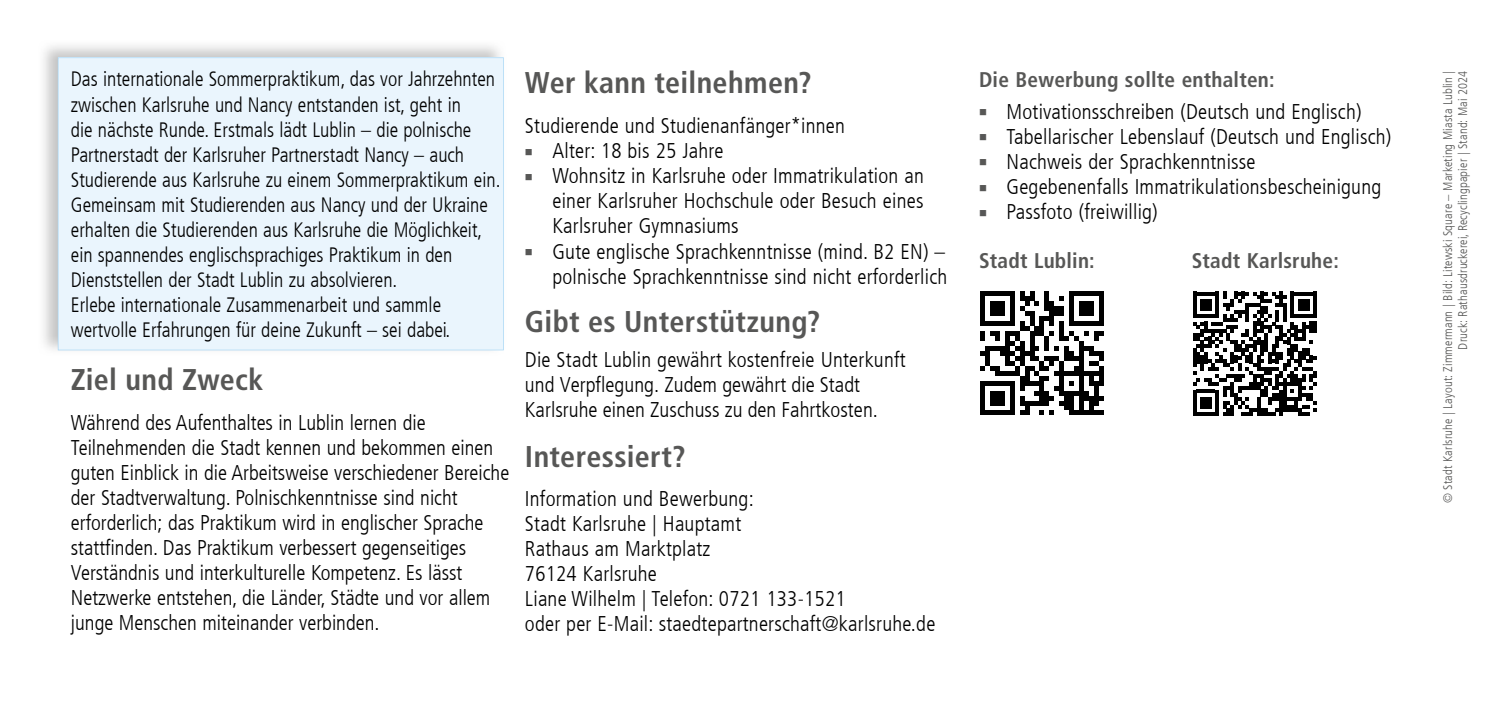
<style>
.page{position:relative;width:1489px;height:702px;background:#fff}
.page>*{position:absolute;margin:0;border:0;box-sizing:border-box;transform-origin:0 0}
.t1{font:700 condensed 30px "Frutiger For Karlsruhe";letter-spacing:.015em;color:#575756}
.t2{font:300 condensed 21.25px/25px "Frutiger For Karlsruhe";letter-spacing:.01em;color:#000}
.t3{font:700 condensed 21.25px "Frutiger For Karlsruhe";letter-spacing:.01em;color:#575756}
.t4{font:300 condensed 20.75px/25px "Frutiger For Karlsruhe";color:#000;scale:.96 1}
.t5{font:300 condensed 12.5px/15px "Frutiger For Karlsruhe";letter-spacing:.01em;color:#575756;text-align:right}
.s1{color:#575756}
</style>
<div class="page">
<div style="left:58px;top:57px;width:445px;height:293px;background:#eaf5fd"></div>
<svg style="left:980px;top:291px;width:123px;height:124px"></svg>
<svg style="left:1193px;top:291px;width:123px;height:125px"></svg>
<p class="t4" style="left:71px;top:67px;width:449px">Das internationale Sommerpraktikum, das vor Jahrzehnten zwischen Karlsruhe und Nancy entstanden ist, geht in<br>die nächste Runde. Erstmals lädt Lublin – die polnische Partnerstadt der Karlsruher Partnerstadt Nancy – auch Studierende aus Karlsruhe zu einem Sommerpraktikum ein.<br>Gemeinsam mit Studierenden aus Nancy und der Ukraine erhalten die Studierenden aus Karlsruhe die Möglichkeit, ein spannendes englischsprachiges Praktikum in den Dienststellen der Stadt Lublin zu absolvieren.<br>Erlebe internationale Zusammenarbeit und sammle wertvolle Erfahrungen für deine Zukunft – sei dabei.</p>
<h1 class="t1" style="left:71px;top:362px;width:194px">Ziel und Zweck</h1>
<p class="t2" style="left:71px;top:410px;width:440px">Während des Aufenthaltes in Lublin lernen die Teilnehmenden die Stadt kennen und bekommen einen guten Einblick in die Arbeitsweise verschiedener Bereiche der Stadtverwaltung. Polnischkenntnisse sind nicht erforderlich; das Praktikum wird in englischer Sprache stattfinden. Das Praktikum verbessert gegenseitiges Verständnis und interkulturelle Kompetenz. Es lässt Netzwerke entstehen, die Länder, Städte und vor allem junge Menschen miteinander verbinden.</p>
<h1 class="t1" style="left:525px;top:65px;width:288px">Wer kann teilnehmen?</h1>
<p class="t2" style="left:525px;top:114px;width:321px">Studierende und Studienanfänger*innen</p>
<p class="t2" style="left:525px;top:139px;width:200px"><span class="s1">■</span> Alter: 18 bis 25 Jahre</p>
<p class="t2" style="left:552px;top:164px;width:373px;text-align:justify;text-indent:-28px"><span class="s1">■</span> Wohnsitz in Karlsruhe oder Immatrikulation an einer Karlsruher Hochschule oder Besuch eines Karlsruher Gymnasiums</p>
<p class="t2" style="left:525px;top:239px;width:424px;text-align:right"><span class="s1">■</span> Gute englische Sprachkenntnisse (mind. B2 EN) – polnische Sprachkenntnisse sind nicht erforderlich</p>
<h1 class="t1" style="left:525px;top:304px;width:297px">Gibt es Unterstützung?</h1>
<p class="t2" style="left:525px;top:347px;width:382px">Die Stadt Lublin gewährt kostenfreie Unterkunft und Verpflegung. Zudem gewährt die Stadt<br>Karlsruhe einen Zuschuss zu den Fahrtkosten.</p>
<h1 class="t1" style="left:525px;top:438px;width:162px">Interessiert?</h1>
<p class="t2" style="left:525px;top:486px;width:412px">Information und Bewerbung:<br>Stadt Karlsruhe | Hauptamt<br>Rathaus am Marktplatz<br>76124 Karlsruhe<br>Liane Wilhelm | Telefon: 0721 133-1521<br>oder per E-Mail: staedtepartnerschaft@karlsruhe.de</p>
<p class="t3" style="left:978px;top:67px;width:297px">Die Bewerbung sollte enthalten:</p>
<p class="t2" style="left:979px;top:99px;width:384px"><span class="s1">■</span> Motivationsschreiben (Deutsch und Englisch)</p>
<p class="t2" style="left:979px;top:124px;width:414px"><span class="s1">■</span> Tabellarischer Lebenslauf (Deutsch und Englisch)</p>
<p class="t2" style="left:979px;top:149px;width:278px"><span class="s1">■</span> Nachweis der Sprachkenntnisse</p>
<p class="t2" style="left:979px;top:174px;width:404px"><span class="s1">■</span> Gegebenenfalls Immatrikulationsbescheinigung</p>
<p class="t2" style="left:979px;top:199px;width:180px"><span class="s1">■</span> Passfoto (freiwillig)</p>
<p class="t3" style="left:979px;top:248px;width:117px">Stadt Lublin:</p>
<p class="t3" style="left:1191px;top:248px;width:149px">Stadt Karlsruhe:</p>
<p class="t5" style="left:1440px;top:503px;width:434px;rotate:-90deg">© Stadt Karlsruhe | Layout: Zimmermann | Bild: Litewski Square – Marketing Miasta Lublin |<br>Druck: Rathausdruckerei, Recyclingpapier | Stand: Mai 2024</p>
</div>
